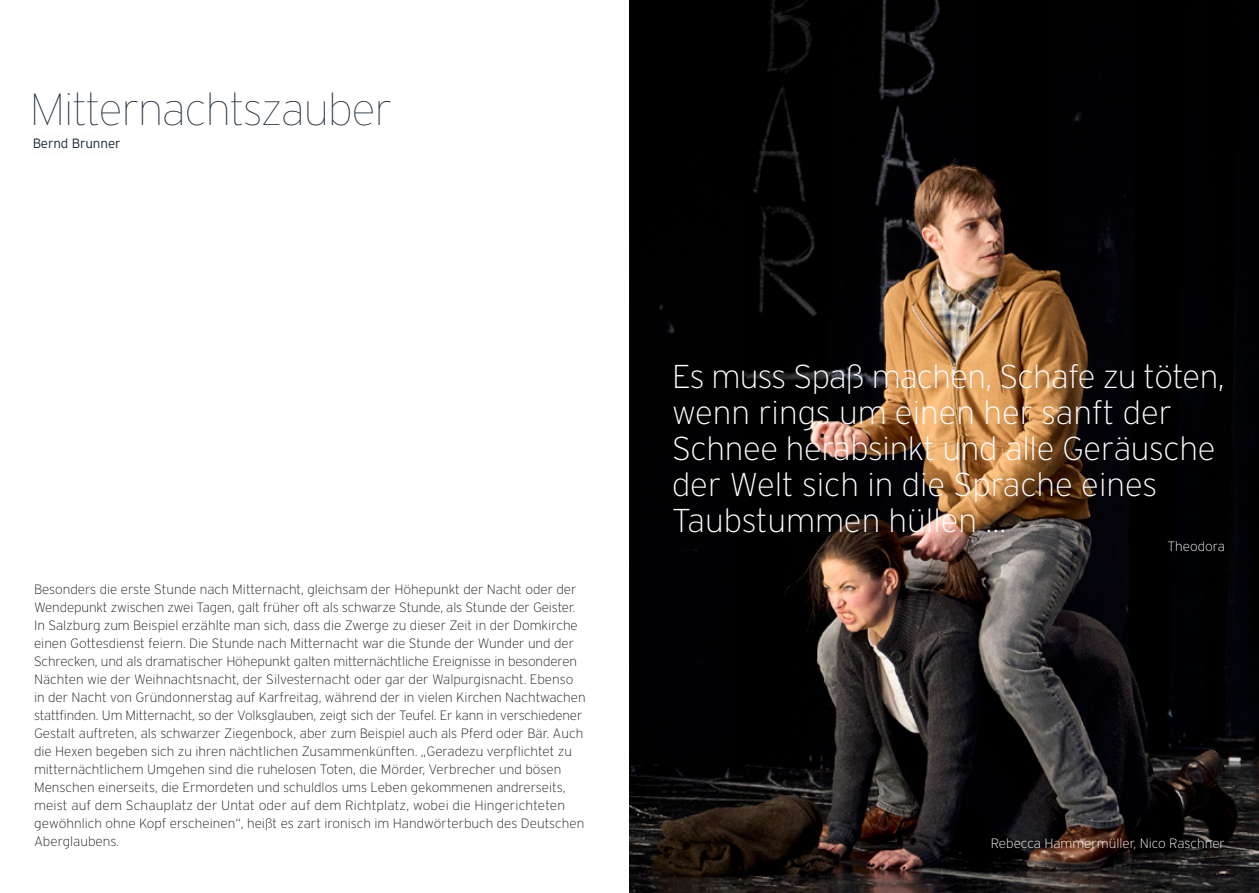
<style>
.page{position:relative;width:1259px;height:893px;background:#fff}
.page>*{position:absolute;margin:0;border:0;box-sizing:border-box;transform-origin:0 0}
.t1{font:100 45px "Interstate";letter-spacing:-.02em;color:#1d2b37}
.t2{font:200 33px/36px "Interstate";letter-spacing:-.01em;color:#fff}
.t3{font:200 13.5px/18px "Interstate";color:#1d1d1b}
.t4{font:200 13.5px "Interstate";color:#fff}
.t5{font:300 13.5px "Interstate";letter-spacing:-.01em;color:#1d2b37}
</style>
<div class="page">
<img style="left:629px;top:0;width:630px;height:893px">
<h1 class="t1" style="left:30px;top:86px;width:364px">Mitternachtszauber</h1>
<p class="t5" style="left:33px;top:135px;width:89px">Bernd Brunner</p>
<p class="t3" style="left:34px;top:580px;width:553px">Besonders die erste Stunde nach Mitternacht, gleichsam der Höhepunkt der Nacht oder der Wendepunkt zwischen zwei Tagen, galt früher oft als schwarze Stunde, als Stunde der Geister.<br>In Salzburg zum Beispiel erzählte man sich, dass die Zwerge zu dieser Zeit in der Domkirche einen Gottesdienst feiern. Die Stunde nach Mitternacht war die Stunde der Wunder und der Schrecken, und als dramatischer Höhepunkt galten mitternächtliche Ereignisse in besonderen Nächten wie der Weihnachtsnacht, der Silvesternacht oder gar der Walpurgisnacht. Ebenso in der Nacht von Gründonnerstag auf Karfreitag, während der in vielen Kirchen Nachtwachen stattfinden. Um Mitternacht, so der Volksglauben, zeigt sich der Teufel. Er kann in verschiedener Gestalt auftreten, als schwarzer Ziegenbock, aber zum Beispiel auch als Pferd oder Bär. Auch die Hexen begeben sich zu ihren nächtlichen Zusammenkünften. „Geradezu verpflichtet zu mitternächtlichem Umgehen sind die ruhelosen Toten, die Mörder, Verbrecher und bösen Menschen einerseits, die Ermordeten und schuldlos ums Leben gekommenen andrerseits, meist auf dem Schauplatz der Untat oder auf dem Richtplatz, wobei die Hingerichteten gewöhnlich ohne Kopf erscheinen“, heißt es zart ironisch im Handwörterbuch des Deutschen Aberglaubens.</p>
<h2 class="t2" style="left:672px;top:358px;width:554px">Es muss Spaß machen, Schafe zu töten, wenn rings um einen her sanft der<br>Schnee herabsinkt und alle Geräusche der Welt sich in die Sprache eines<br>Taubstummen hüllen …</h2>
<p class="t4" style="left:1167px;top:539px;width:59px">Theodora</p>
<p class="t4" style="left:990px;top:836px;width:236px">Rebecca Hammermüller, Nico Raschner</p>
</div>
